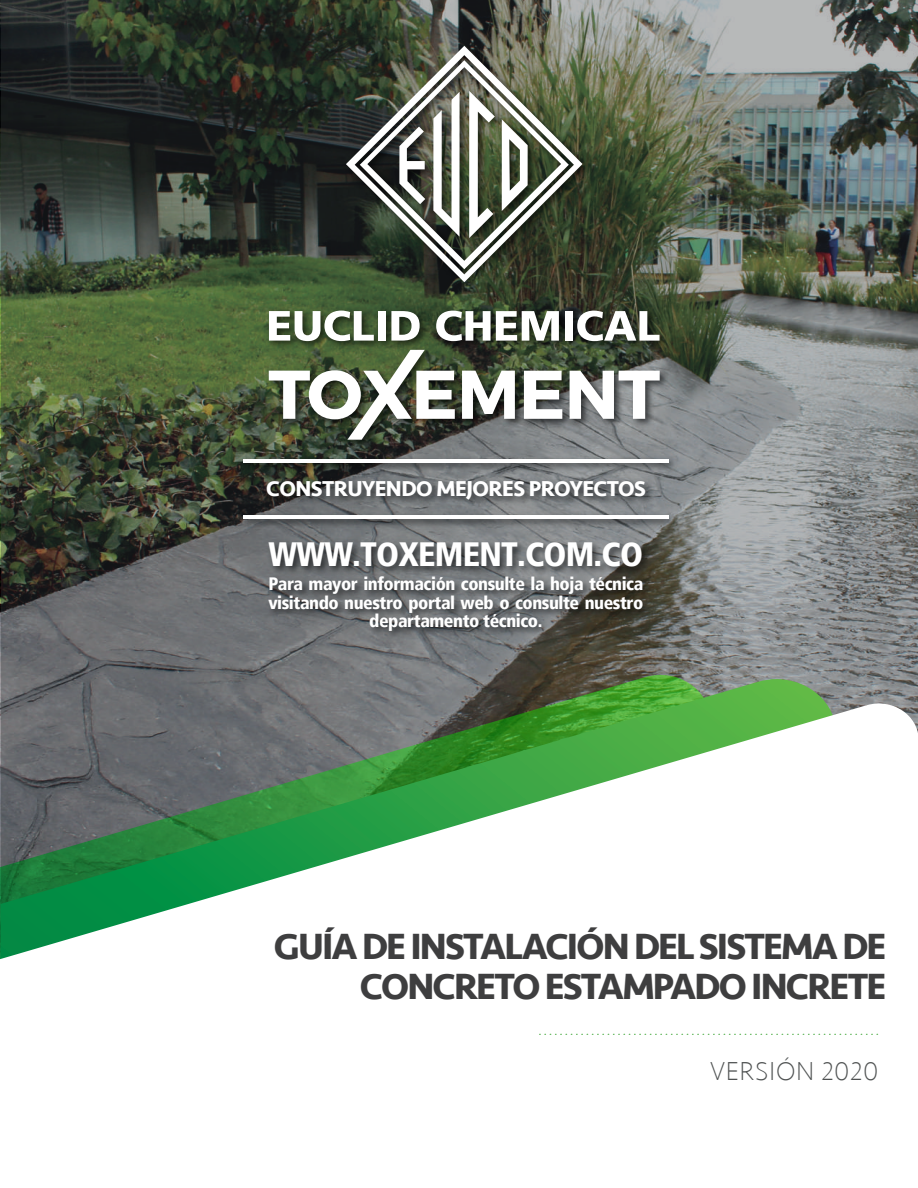
<style>
.page{position:relative;width:918px;height:1188px;background:#fff}
.page>*{position:absolute;margin:0;border:0;box-sizing:border-box;transform-origin:0 0}
.t1{font:700 37.5px/40.7px "Seravek";letter-spacing:-.05em;color:#3e3e3f;text-align:right}
.t2{font:900 condensed 33.6px "Frutiger LT";letter-spacing:-.025em;color:#fff}
.t3{font:200 26.7px "Seravek";letter-spacing:.025em;color:#4f5252}
.t4{font:700 22.2px "Seravek";letter-spacing:-.025em;color:#fff}
.t5{font:900 condensed 17.85px/18.5px "Frutiger LT";letter-spacing:-.025em;color:#fff;text-align:center}
</style>
<div class="page">
<img style="left:1px;top:0;width:917px;height:698px">
<svg style="left:1px;top:679px;width:835px;height:19px;background:#667862"></svg>
<svg style="left:1px;top:698px;width:917px;height:337px"></svg>
<svg style="left:540px;top:1034px;width:340px;height:1px"></svg>
<img style="left:237px;top:40px;width:444px;height:604px">
<hr style="left:243px;top:459px;width:425px;height:3px;background:#fff">
<hr style="left:243px;top:515px;width:425px;height:4px;background:#fff">
<svg style="left:269px;top:350px;width:186px;height:90px"></svg>
<svg style="left:462px;top:371px;width:53px;height:48px"></svg>
<svg style="left:524px;top:371px;width:38px;height:48px"></svg>
<svg style="left:570px;top:371px;width:90px;height:48px"></svg>
<svg style="left:269px;top:311px;width:105px;height:30px"></svg>
<div style="left:378px;top:311px;width:8px;height:30px;background:#fff"></div>
<svg style="left:391px;top:311px;width:29px;height:30px"></svg>
<svg style="left:436px;top:311px;width:123px;height:30px"></svg>
<div style="left:565px;top:311px;width:7px;height:30px;background:#fff"></div>
<svg style="left:577px;top:311px;width:83px;height:30px"></svg>
<svg style="left:346px;top:46px;width:237px;height:236px"></svg>
<p class="t4" style="left:266px;top:471px;width:381px">CONSTRUYENDO MEJORES PROYECTOS</p>
<h2 class="t2" style="left:269px;top:534px;width:376px">WWW.TOXEMENT.COM.CO</h2>
<p class="t5" style="left:268px;top:575px;width:377px">Para mayor información consulte la hoja técnica visitando nuestro portal web o consulte nuestro departamento técnico.</p>
<h1 class="t1" style="left:274px;top:925px;width:614px">GUÍA DE INSTALACIÓN DEL SISTEMA DE<br>CONCRETO ESTAMPADO INCRETE</h1>
<h3 class="t3" style="left:710px;top:1055px;width:170px">VERSIÓN 2020</h3>
</div>
